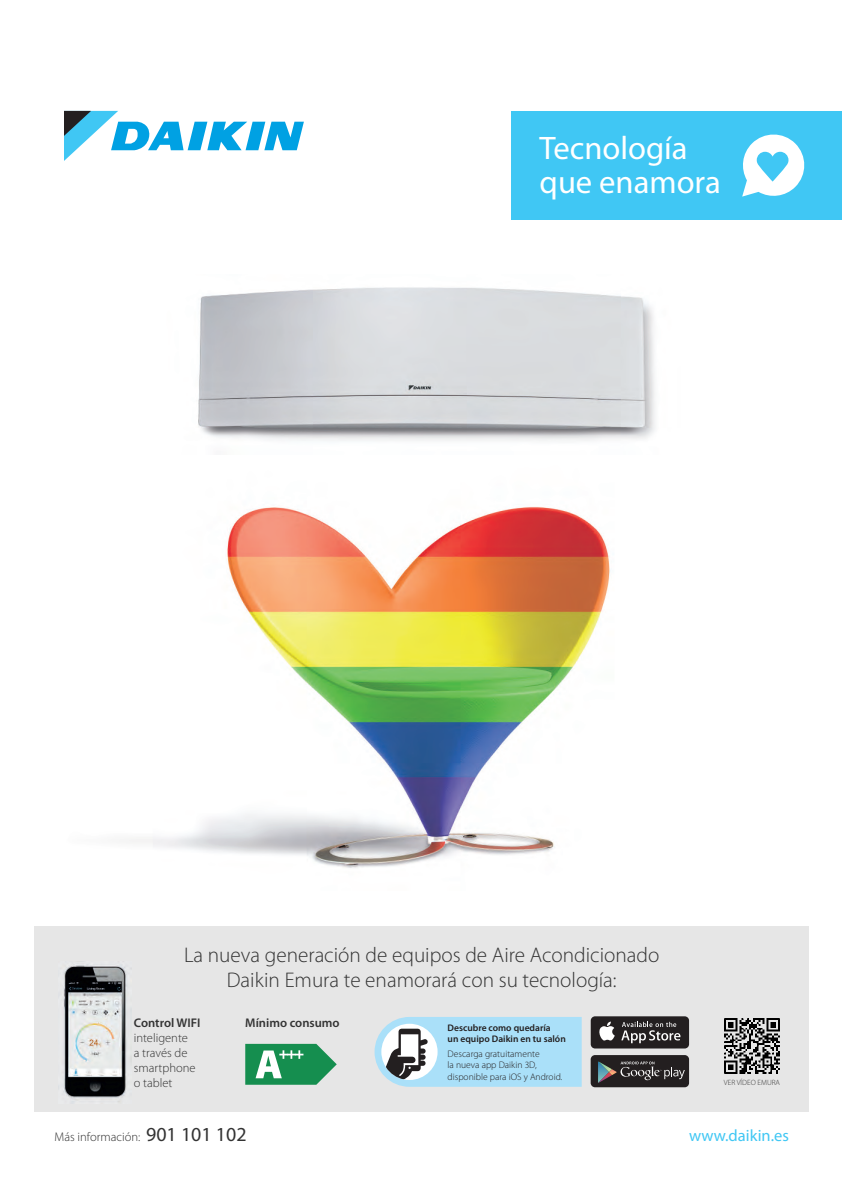
<style>
.page{position:relative;width:842px;height:1191px;background:#fff}
.page>*{position:absolute;margin:0;border:0;box-sizing:border-box;transform-origin:0 0}
.t1{font:32.7px/34.2px "Myriad Pro Regular+RYKBEG";color:#fff}
.t2{font:21.3px "Myriad Pro Light+PRYNAA";color:#333}
.t3{font:16.5px "Myriad Pro Regular+RYKBEG";color:#40c7f4}
.t4{font:12.6px/15.1px "Myriad Pro Light+PRYNAA";color:#333}
.t5{font:12.6px "Myriad Pro Semibold+WDQNUC";color:#333}
.t6{font:9.6px/11.5px "Myriad Pro Light+PRYNAA";color:#231f20}
.t7{font:9.6px/11.5px "Myriad Pro Semibold+WDQNUC";color:#231f20}
.t8{font:7.6px "Myriad Pro Light+PRYNAA";color:#333}
.s1{font-family:"Myriad Pro Regular+RYKBEG";font-size:19.9px}
</style>
<div class="page">
<div style="left:34px;top:925px;width:775px;height:186px;background:#e6e6e6"></div>
<svg style="left:64px;top:111px;width:240px;height:50px"></svg>
<img style="left:64px;top:964px;width:68px;height:138px">
<svg style="left:245px;top:1043px;width:92px;height:41px"></svg>
<img style="left:724px;top:1018px;width:56px;height:56px">
<div style="left:511px;top:111px;width:331px;height:109px;background:#40c7f4"></div>
<svg style="left:742px;top:134px;width:63px;height:63px"></svg>
<div style="left:591px;top:1016px;width:98px;height:32px;background:#231f20;border-radius:4px"></div>
<svg style="left:599px;top:1021px;width:16px;height:19px"></svg>
<svg style="left:621px;top:1021px;width:59px;height:22px"></svg>
<svg style="left:375px;top:1017px;width:207px;height:69px"></svg>
<div style="left:591px;top:1055px;width:98px;height:32px;background:#231f20;border-radius:4px"></div>
<svg style="left:598px;top:1061px;width:87px;height:21px"></svg>
<img style="left:198px;top:287px;width:457px;height:154px">
<img style="left:129px;top:507px;width:482px;height:361px">
<h1 class="t1" style="left:540px;top:133px;width:183px">Tecnología que enamora</h1>
<p class="t2" style="left:184px;top:946px;width:477px">La nueva generación de equipos de Aire Acondicionado</p>
<p class="t5" style="left:134px;top:1018px;width:68px">Control WIFI</p>
<p class="t4" style="left:134px;top:1031px;width:63px">inteligente a través de smartphone o tablet</p>
<p class="t2" style="left:227px;top:971px;width:391px">Daikin Emura te enamorará con su tecnología:</p>
<p class="t5" style="left:245px;top:1018px;width:96px">Mínimo consumo</p>
<p class="t7" style="left:448px;top:1022px;width:120px">Descubre como quedaría<br>un equipo Daikin en tu salón</p>
<p class="t6" style="left:448px;top:1048px;width:116px">Descarga gratuitamente<br>la nueva app Daikin 3D, disponible para iOS y Android.</p>
<p class="t8" style="left:724px;top:1079px;width:58px">VER VÍDEO EMURA</p>
<p class="t4" style="left:55px;top:1130px;width:193px">Más información: <span class="s1">901 101 102</span></p>
<p class="t3" style="left:689px;top:1129px;width:101px">www.daikin.es</p>
</div>
